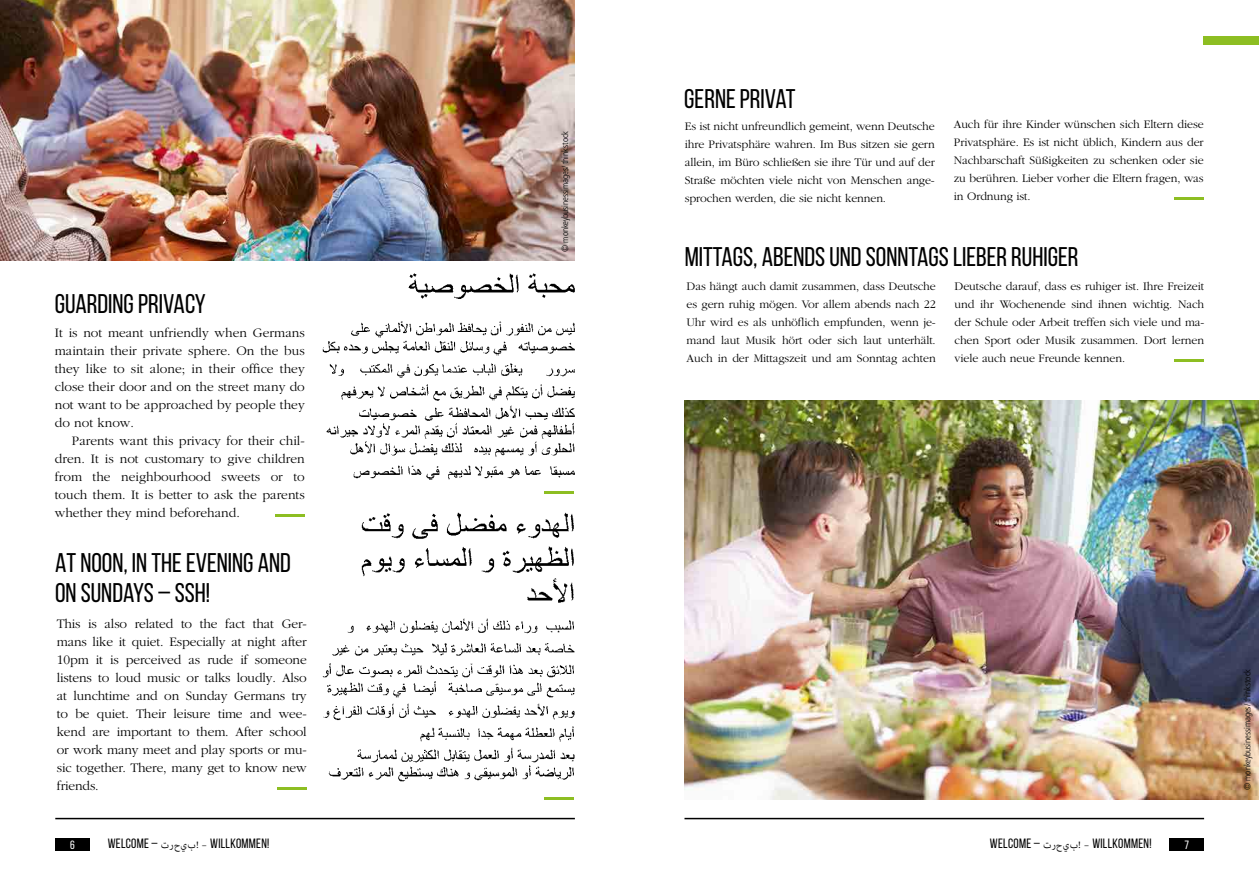
<style>
.page{position:relative;width:1259px;height:893px;background:#fff}
.page>*{position:absolute;margin:0;border:0;box-sizing:border-box;transform-origin:0 0}
.t1{font:27px/30px "Bebas Neue";color:#000}
.t2{font:300 13.5px/18px "Garamond LT";color:#000;text-align:justify}
.t3{font:13.5px "Bebas Neue";letter-spacing:.02em;color:#000}
.t4{font:300 12px/18px "Garamond LT";letter-spacing:-.01em;color:#000;text-align:justify}
.t5{font:12px "Bebas Neue";color:#fff}
.t6{font:300 condensed 9px "Frutiger LT Std";letter-spacing:-.01em;color:#000}
.s1{font-family:"Adobe Arabic"}
</style>
<div class="page">
<div style="left:1169px;top:838px;width:35px;height:12px;background:#000"></div>
<img style="left:684px;top:401px;width:575px;height:398px">
<div style="left:55px;top:838px;width:35px;height:12px;background:#000"></div>
<hr style="left:275px;top:515px;width:30px;height:2px;background:#8dbe22">
<hr style="left:277px;top:788px;width:30px;height:2px;background:#8dbe22">
<hr style="left:55px;top:818px;width:520px;height:1px;background:#000">
<hr style="left:684px;top:818px;width:520px;height:1px;background:#000">
<hr style="left:1174px;top:198px;width:29px;height:2px;background:#8dbe22">
<hr style="left:1174px;top:359px;width:30px;height:3px;background:#8dbe22">
<img style="left:0;top:0;width:574px;height:260px">
<div style="left:1203px;top:36px;width:56px;height:9px;background:#8dbe22"></div>
<img style="left:307px;top:260px;width:268px;height:338px">
<img style="left:322px;top:598px;width:253px;height:184px">
<hr style="left:544px;top:491px;width:30px;height:2px;background:#8dbe22">
<hr style="left:544px;top:797px;width:30px;height:2px;background:#8dbe22">
<p class="t1" style="left:55px;top:289px;width:153px">GUARDING PRIVACY</p>
<p class="t2" style="left:55px;top:324px;width:251px">It is not meant unfriendly when Germans maintain their private sphere. On the bus they like to sit alone; in their office they close their door and on the street many do not want to be approached by people they do not know.</p>
<p class="t2" style="left:55px;top:432px;width:251px;text-indent:17px">Parents want this privacy for their chil&shy;dren. It is not customary to give children from the neighbourhood sweets or to touch them. It is better to ask the parents whether they mind beforehand.</p>
<p class="t1" style="left:55px;top:548px;width:237px">AT NOON, IN THE EVENING AND<br>ON SUNDAYS – SSH!</p>
<p class="t2" style="left:57px;top:615px;width:251px">This is also related to the fact that Ger&shy;mans like it quiet. Especially at night after 10pm it is perceived as rude if someone listens to loud music or talks loudly. Also at lunchtime and on Sunday Germans try to be quiet. Their leisure time and wee&shy;kend are important to them. After school or work many meet and play sports or mu&shy;sic together. There, many get to know new friends.</p>
<p class="t6" style="left:560px;top:252px;width:122px;rotate:-90deg">© monkeybusinessimages/ thinkstock</p>
<p class="t1" style="left:684px;top:84px;width:113px">GERNE PRIVAT</p>
<p class="t4" style="left:685px;top:118px;width:251px">Es ist nicht unfreundlich gemeint, wenn Deutsche ihre Privatsphäre wahren. Im Bus sitzen sie gern allein, im Büro schließen sie ihre Tür und auf der Straße möchten viele nicht von Menschen ange&shy;sprochen werden, die sie nicht kennen.</p>
<p class="t4" style="left:954px;top:115px;width:251px">Auch für ihre Kinder wünschen sich Eltern diese Privatsphäre. Es ist nicht üblich, Kindern aus der Nachbarschaft Süßigkeiten zu schenken oder sie zu berühren. Lieber vorher die Eltern fragen, was in Ordnung ist.</p>
<p class="t1" style="left:685px;top:242px;width:395px">MITTAGS, ABENDS UND SONNTAGS LIEBER RUHIGER</p>
<p class="t4" style="left:686px;top:277px;width:251px">Das hängt auch damit zusammen, dass Deutsche es gern ruhig mögen. Vor allem abends nach 22<br>Uhr wird es als unhöflich empfunden, wenn je&shy;mand laut Musik hört oder sich laut unterhält.<br>Auch in der Mittagszeit und am Sonntag achten</p>
<p class="t4" style="left:954px;top:277px;width:251px">Deutsche darauf, dass es ruhiger ist. Ihre Freizeit und ihr Wochenende sind ihnen wichtig. Nach der Schule oder Arbeit treffen sich viele und ma&shy;chen Sport oder Musik zusammen. Dort lernen viele auch neue Freunde kennen.</p>
<p class="t5" style="left:70px;top:838px;width:6px">6</p>
<p class="t3" style="left:108px;top:836px;width:163px">WELCOME – <span class="s1">ت بيح ر –!</span> WILLKOMMEN!</p>
<p class="t3" style="left:990px;top:836px;width:163px">WELCOME – <span class="s1">ت بيح ر –!</span> WILLKOMMEN!</p>
<p class="t5" style="left:1184px;top:838px;width:6px">7</p>
<p class="t6" style="left:1242px;top:790px;width:122px;rotate:-90deg">© monkeybusinessimages/ thinkstock</p>
</div>
